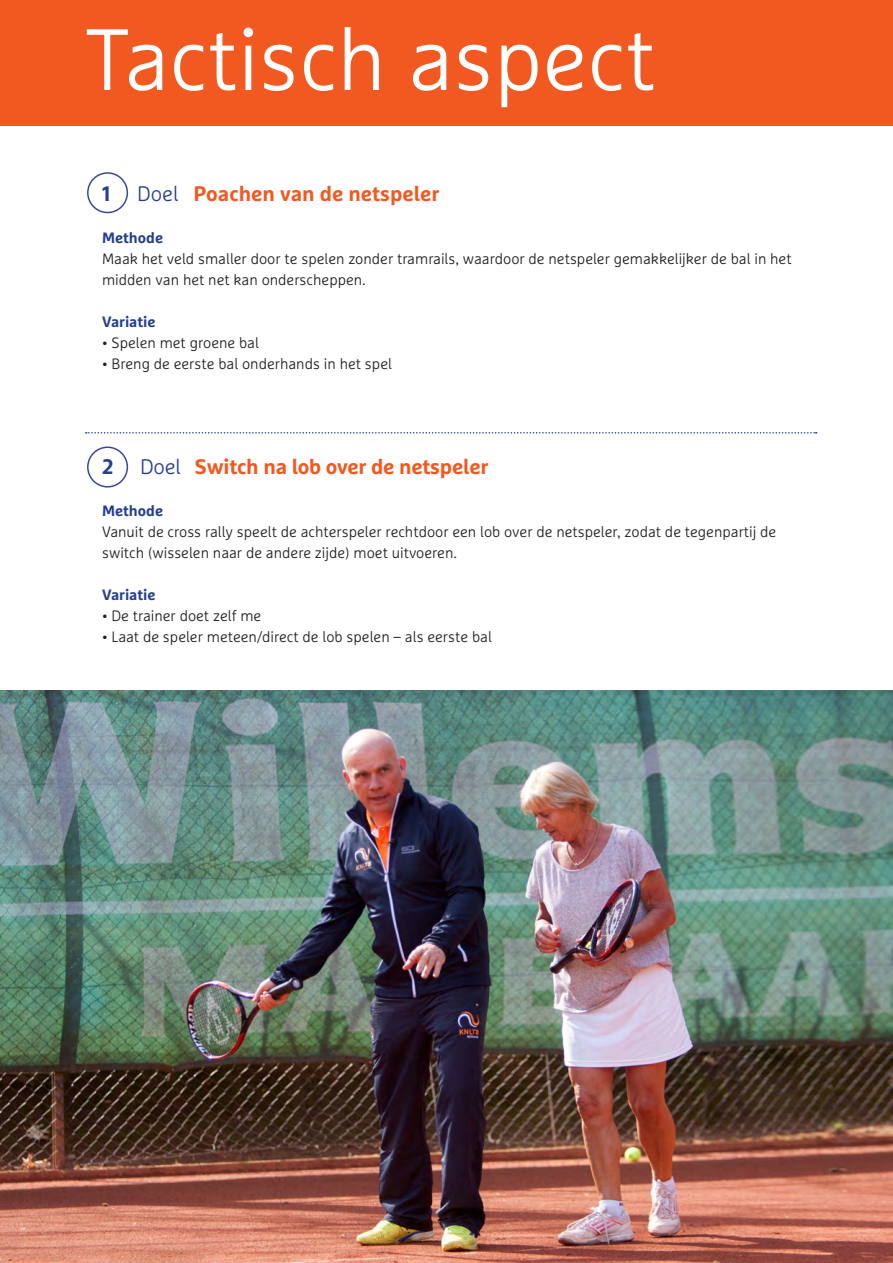
<style>
.page{position:relative;width:893px;height:1263px;background:#fff}
.page>*{position:absolute;margin:0;border:0;box-sizing:border-box;transform-origin:0 0}
.t1{font:300 87px "Marselis OT";color:#fff}
.Platte_tekst{font:700 21px "Marselis OT";letter-spacing:-.01em;color:#f15921}
.Platte_tekst-2{font:700 21px "Marselis OT";color:#253f8e}
.Platte_tekst-3{font:300 15px/21px "Marselis OT";color:#231f20}
.Platte_tekst-4{font:700 15px "Marselis OT";color:#253f8e}
.s1{font-weight:300;color:#253f8e}
</style>
<div class="page">
<div style="left:0;top:0;width:893px;height:125px;background:#f15921"></div>
<svg style="left:86px;top:432px;width:731px;height:2px"></svg>
<div style="left:87px;top:172px;width:41px;height:41px;border:2px solid #3b4798;border-radius:50%"></div>
<div style="left:87px;top:446px;width:41px;height:42px;border:2px solid #3b4798;border-radius:50%"></div>
<img style="left:0;top:690px;width:893px;height:573px">
<p class="t1" style="left:85px;top:8px;width:572px">Tactisch aspect</p>
<p class="Platte_tekst-2" style="left:102px;top:181px;width:10px">1</p>
<p class="Platte_tekst" style="left:137px;top:181px;width:304px"><span class="s1">Doel</span> Poachen van de netspeler</p>
<p class="Platte_tekst-4" style="left:102px;top:228px;width:63px">Methode</p>
<p class="Platte_tekst-3" style="left:102px;top:248px;width:691px">Maak het veld smaller door te spelen zonder tramrails, waardoor de netspeler gemakkelijker de bal in het midden van het net kan onderscheppen.</p>
<p class="Platte_tekst-4" style="left:102px;top:312px;width:55px">Variatie</p>
<p class="Platte_tekst-3" style="left:102px;top:332px;width:158px">• Spelen met groene bal</p>
<p class="Platte_tekst-3" style="left:102px;top:353px;width:291px">• Breng de eerste bal onderhands in het spel</p>
<p class="Platte_tekst-2" style="left:102px;top:454px;width:13px">2</p>
<p class="Platte_tekst" style="left:140px;top:454px;width:350px"><span class="s1">Doel</span> Switch na lob over de netspeler</p>
<p class="Platte_tekst-4" style="left:102px;top:501px;width:63px">Methode</p>
<p class="Platte_tekst-3" style="left:102px;top:521px;width:676px">Vanuit de cross rally speelt de achterspeler rechtdoor een lob over de netspeler, zodat de tegenpartij de switch (wisselen naar de andere zijde) moet uitvoeren.</p>
<p class="Platte_tekst-4" style="left:102px;top:585px;width:55px">Variatie</p>
<p class="Platte_tekst-3" style="left:102px;top:605px;width:161px">• De trainer doet zelf me</p>
<p class="Platte_tekst-3" style="left:102px;top:626px;width:391px">• Laat de speler meteen/direct de lob spelen – als eerste bal</p>
</div>
